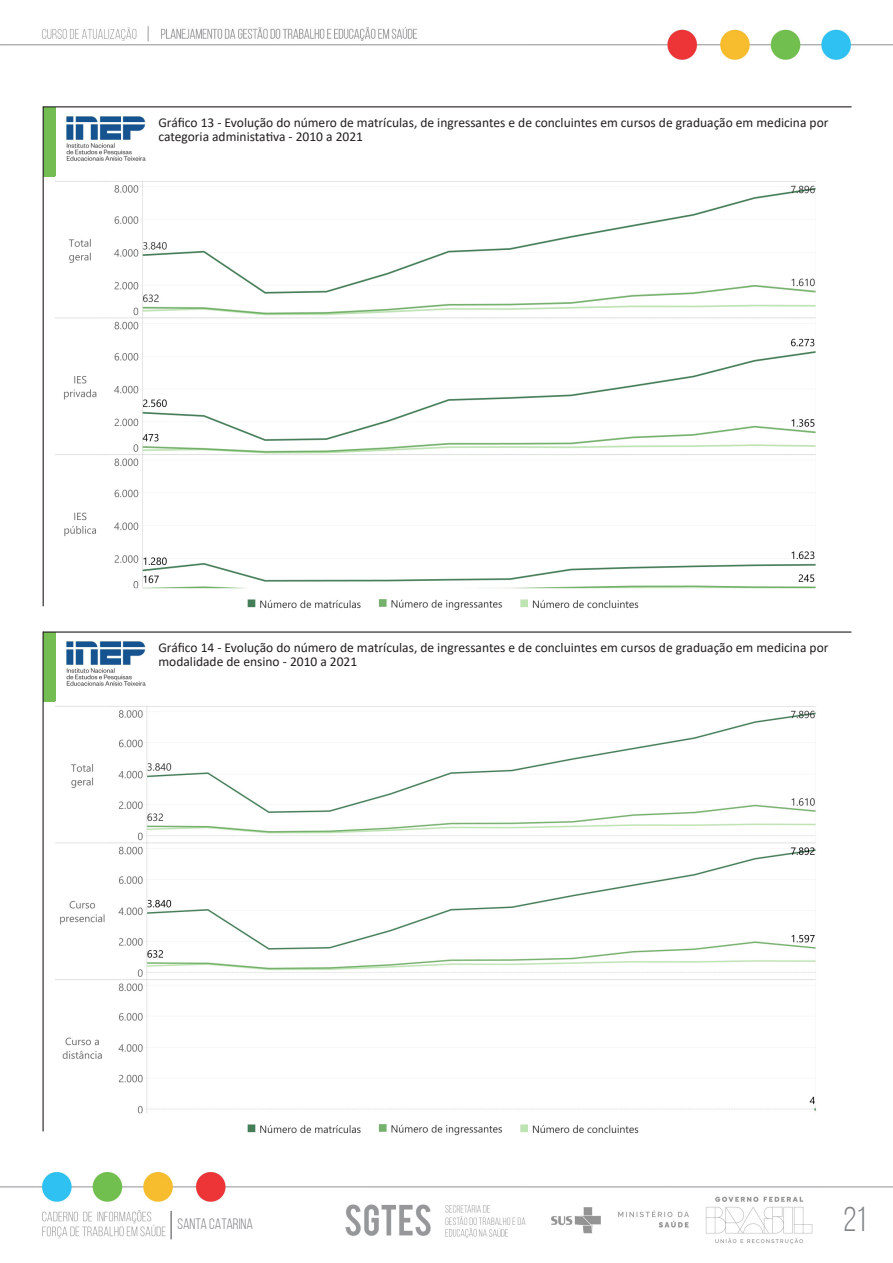
<style>
.page{position:relative;width:893px;height:1263px;background:#fff}
.page>*{position:absolute;margin:0;border:0;box-sizing:border-box;transform-origin:0 0}
.t1{font:34.5px "Bebas Neue";color:#808285}
.t2{font:15px "Bebas Neue";color:#808285}
.Título_Gráficos{font:13.5px/13.5px "Calibri";color:#231f20}
</style>
<div class="page">
<img style="left:0;top:26px;width:893px;height:33px">
<img style="left:0;top:1172px;width:893px;height:73px">
<div style="left:43px;top:107px;width:12px;height:69px;background:#73bd52"></div>
<hr style="left:43px;top:106px;width:809px;height:1px;background:#231f20">
<hr style="left:43px;top:106px;width:1px;height:500px;background:#231f20">
<img style="left:67px;top:117px;width:79px;height:43px">
<div style="left:43px;top:632px;width:12px;height:69px;background:#73bd52"></div>
<hr style="left:43px;top:631px;width:808px;height:2px;background:#231f20">
<hr style="left:43px;top:631px;width:1px;height:500px;background:#231f20">
<img style="left:66px;top:642px;width:79px;height:43px">
<img style="left:55px;top:181px;width:761px;height:430px">
<img style="left:55px;top:706px;width:761px;height:430px">
<hr style="left:170px;top:1211px;width:2px;height:28px;background:#808285">
<p class="Título_Gráficos" style="left:158px;top:116px;width:671px">Gráfico 13 - Evolução do número de matrículas, de ingressantes e de concluintes em cursos de graduação em medicina por categoria administativa - 2010 a 2021</p>
<p class="Título_Gráficos" style="left:158px;top:641px;width:671px">Gráfico 14 - Evolução do número de matrículas, de ingressantes e de concluintes em cursos de graduação em medicina por modalidade de ensino - 2010 a 2021</p>
<p class="t2" style="left:178px;top:1215px;width:77px">SANTA CATARINA</p>
<h1 class="t1" style="left:843px;top:1200px;width:24px">21</h1>
</div>
